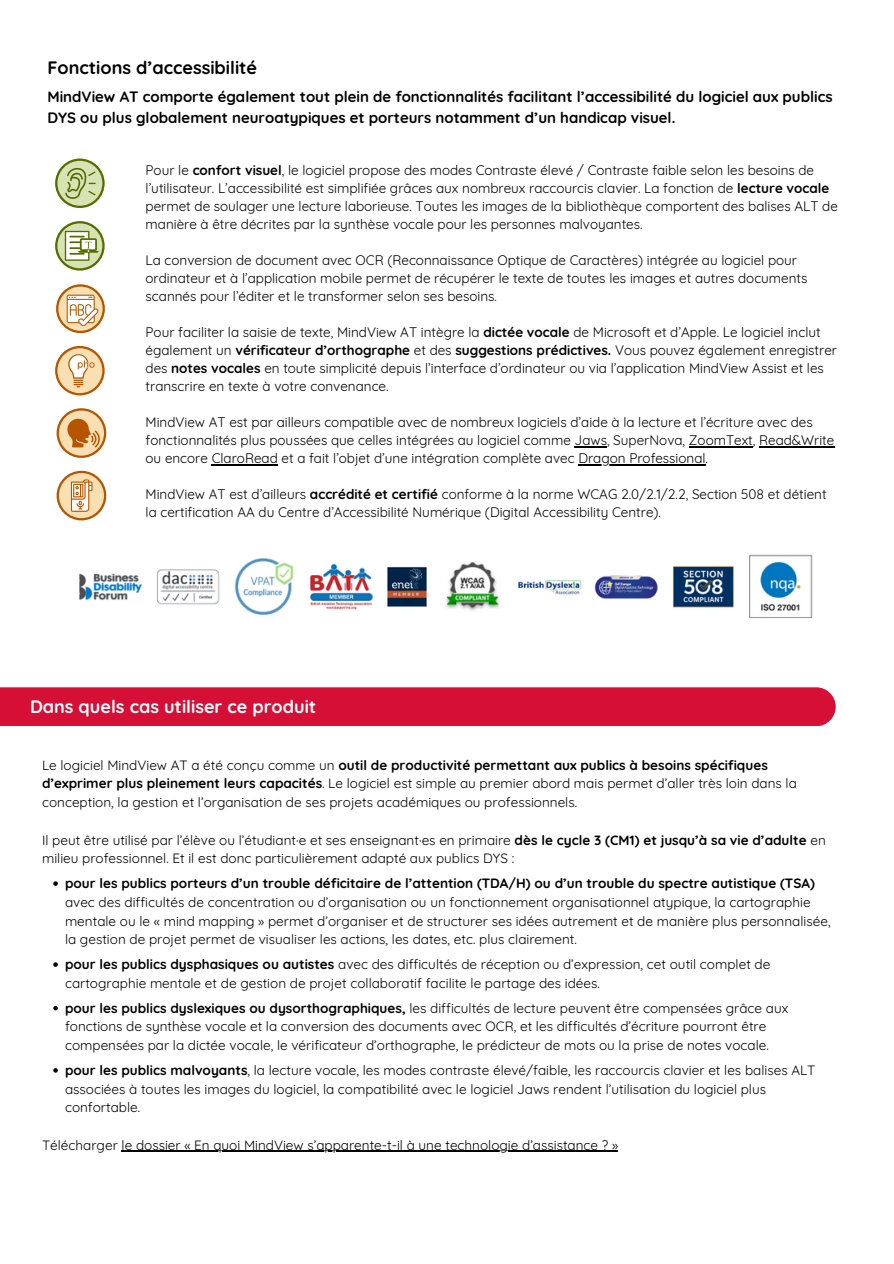
<style>
.page{position:relative;width:894px;height:1264px;background:#fff}
.page>*{position:absolute;margin:0;border:0;box-sizing:border-box;transform-origin:0 0}
.t1{font:700 18px "Quicksand";color:#fff}
.t2{font:700 18px "Quicksand";color:#000}
.t3{font:700 15px/20.2px "Quicksand";color:#000}
.t4{font:13.5px/18px "Quicksand";color:#000}
.s1{font-weight:700}
</style>
<div class="page">
<hr style="left:574px;top:446px;width:33px;height:1px;background:#000">
<hr style="left:688px;top:446px;width:64px;height:1px;background:#000">
<hr style="left:759px;top:446px;width:75px;height:1px;background:#000">
<hr style="left:212px;top:464px;width:66px;height:1px;background:#000">
<hr style="left:578px;top:464px;width:127px;height:1px;background:#000">
<svg style="left:55px;top:159px;width:50px;height:49px"></svg>
<svg style="left:55px;top:221px;width:50px;height:49px"></svg>
<svg style="left:57px;top:408px;width:49px;height:50px"></svg>
<svg style="left:57px;top:471px;width:49px;height:49px"></svg>
<svg style="left:55px;top:346px;width:50px;height:49px"></svg>
<svg style="left:56px;top:284px;width:49px;height:49px"></svg>
<img style="left:79px;top:554px;width:734px;height:64px">
<div style="left:0;top:687px;width:835px;height:39px;background:#d60f37"></div>
<svg style="left:53px;top:881px;width:5px;height:4px"></svg>
<svg style="left:53px;top:962px;width:5px;height:4px"></svg>
<svg style="left:53px;top:1005px;width:5px;height:5px"></svg>
<svg style="left:53px;top:1068px;width:5px;height:4px"></svg>
<hr style="left:121px;top:1150px;width:497px;height:1px;background:#000">
<h1 class="t2" style="left:47px;top:56px;width:211px">Fonctions d’accessibilité</h1>
<h2 class="t3" style="left:47px;top:87px;width:786px">MindView AT comporte également tout plein de fonctionnalités facilitant l’accessibilité du logiciel aux publics<br>DYS ou plus globalement neuroatypiques et porteurs notamment d’un handicap visuel.</h2>
<p class="t4" style="left:145px;top:161px;width:693px">Pour le <span class="s1">confort visuel</span>, le logiciel propose des modes Contraste élevé / Contraste faible selon les besoins de l’utilisateur. L’accessibilité est simplifiée grâces aux nombreux raccourcis clavier. La fonction de <span class="s1">lecture vocale </span>permet de soulager une lecture laborieuse. Toutes les images de la bibliothèque comportent des balises ALT de manière à être décrites par la synthèse vocale pour les personnes malvoyantes.</p>
<p class="t4" style="left:145px;top:251px;width:663px">La conversion de document avec OCR (Reconnaissance Optique de Caractères) intégrée au logiciel pour ordinateur et à l’application mobile permet de récupérer le texte de toutes les images et autres documents scannés pour l’éditer et le transformer selon ses besoins.</p>
<p class="t4" style="left:145px;top:323px;width:692px">Pour faciliter la saisie de texte, MindView AT intègre la <span class="s1">dictée vocale</span> de Microsoft et d’Apple. Le logiciel inclut également un <span class="s1">vérificateur d’orthographe</span> et des <span class="s1">suggestions prédictives.</span> Vous pouvez également enregistrer des <span class="s1">notes vocales</span> en toute simplicité depuis l’interface d’ordinateur ou via l’application MindView Assist et les transcrire en texte à votre convenance.</p>
<p class="t4" style="left:145px;top:413px;width:690px">MindView AT est par ailleurs compatible avec de nombreux logiciels d’aide à la lecture et l’écriture avec des fonctionnalités plus poussées que celles intégrées au logiciel comme Jaws, SuperNova, ZoomText, Read&amp;Write ou encore ClaroRead et a fait l’objet d’une intégration complète avec Dragon Professional.</p>
<p class="t4" style="left:145px;top:485px;width:682px">MindView AT est d’ailleurs <span class="s1">accrédité et certifié</span> conforme à la norme WCAG 2.0/2.1/2.2, Section 508 et détient la certification AA du Centre d’Accessibilité Numérique (Digital Accessibility Centre).</p>
<p class="t1" style="left:30px;top:695px;width:288px">Dans quels cas utiliser ce produit</p>
<p class="t4" style="left:42px;top:755px;width:756px;line-height:18.8px">Le logiciel MindView AT a été conçu comme un <span class="s1">outil de productivité permettant aux publics à besoins spécifiques d’exprimer plus pleinement leurs capacités</span>. Le logiciel est simple au premier abord mais permet d’aller très loin dans la conception, la gestion et l’organisation de ses projets académiques ou professionnels.</p>
<p class="t4" style="left:42px;top:830px;width:785px;line-height:18.8px">Il peut être utilisé par l’élève ou l’étudiant·e et ses enseignant·es en primaire <span class="s1">dès le cycle 3 (CM1) et jusqu’à sa vie d’adulte</span> en milieu professionnel. Et il est donc particulièrement adapté aux publics DYS :</p>
<p class="t4" style="left:65px;top:873px;width:767px;line-height:18.8px"><span class="s1">pour les publics porteurs d’un trouble déficitaire de l’attention (TDA/H) ou d’un trouble du spectre autistique (TSA) </span>avec des difficultés de concentration ou d’organisation ou un fonctionnement organisationnel atypique, la cartographie mentale ou le « mind mapping » permet d’organiser et de structurer ses idées autrement et de manière plus personnalisée, la gestion de projet permet de visualiser les actions, les dates, etc. plus clairement.</p>
<p class="t4" style="left:65px;top:954px;width:706px;line-height:18.8px"><span class="s1">pour les publics dysphasiques ou autistes</span> avec des difficultés de réception ou d’expression, cet outil complet de cartographie mentale et de gestion de projet collaboratif facilite le partage des idées.</p>
<h1 class="t4" style="left:65px;top:998px;width:724px;line-height:18.8px"><span class="s1">pour les publics dyslexiques ou dysorthographiques,</span> les difficultés de lecture peuvent être compensées grâce aux fonctions de synthèse vocale et la conversion des documents avec OCR, et les difficultés d’écriture pourront être compensées par la dictée vocale, le vérificateur d’orthographe, le prédicteur de mots ou la prise de notes vocale.</h1>
<p class="t4" style="left:65px;top:1060px;width:751px;line-height:18.8px"><span class="s1">pour les publics malvoyants</span>, la lecture vocale, les modes contraste élevé/faible, les raccourcis clavier et les balises ALT associées à toutes les images du logiciel, la compatibilité avec le logiciel Jaws rendent l’utilisation du logiciel plus confortable.</p>
<p class="t4" style="left:42px;top:1135px;width:577px">Télécharger le dossier « En quoi MindView s’apparente-t-il à une technologie d’assistance ? »</p>
</div>
